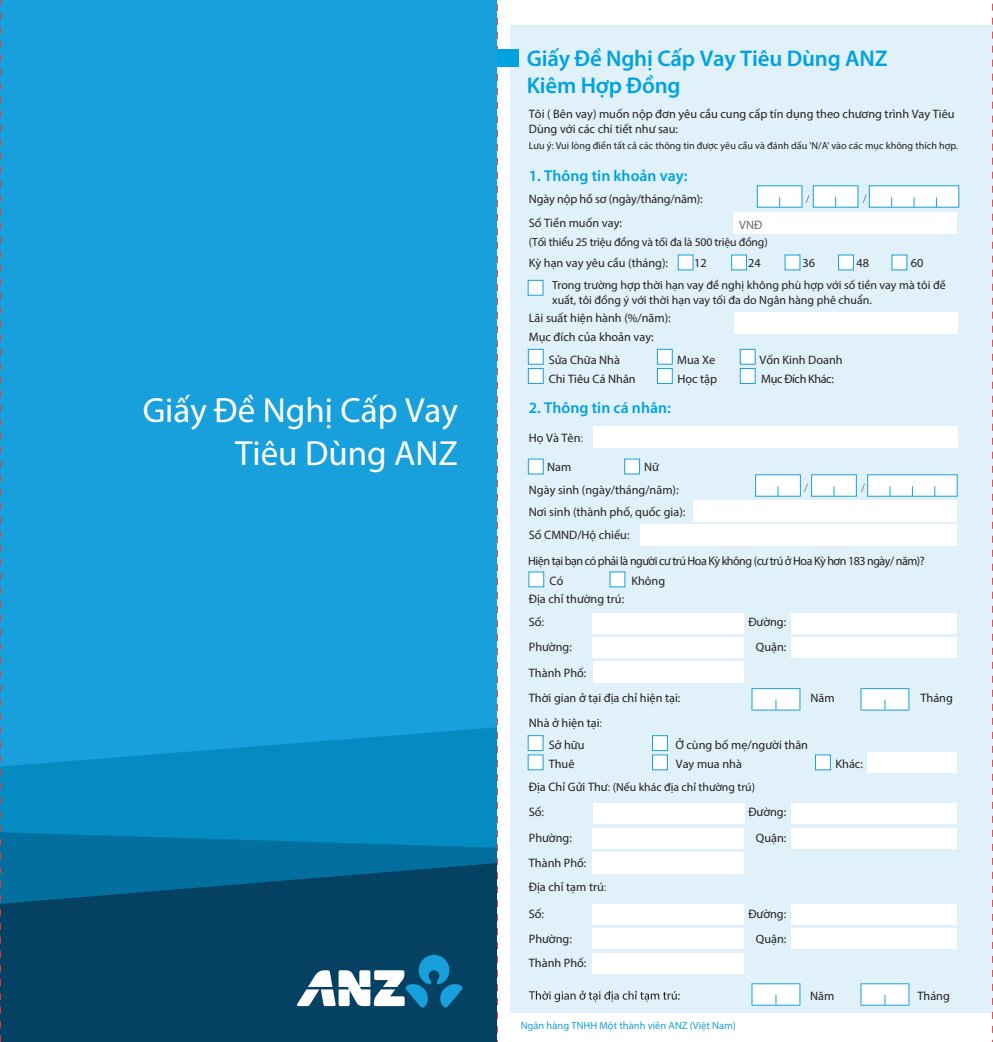
<style>
.page{position:relative;width:993px;height:1042px;background:#fff}
.page>*{position:absolute;margin:0;border:0;box-sizing:border-box;transform-origin:0 0}
.t1{font:35px/42.2px "Myriad Pro";color:#fff;text-align:right}
.t2{font:600 22.75px/27.1px "Myriad Pro";letter-spacing:-.005em;color:#00a2e0}
.t3{font:600 15.75px "Myriad Pro";color:#00a2e0}
.t4{font:12.25px/22.8px "Myriad Pro";color:#231f20}
.t5{font:12.25px/19.9px "Myriad Pro";letter-spacing:-.04em;color:#231f20}
.t6{font:12.25px "Myriad Pro";letter-spacing:-.035em;color:#231f20}
.t7{font:12.25px "Myriad Pro";color:#676b6d}
.t8{font:11.9px/14.3px "Myriad Pro";color:#231f20}
.t9{font:11.72px "Myriad Pro";letter-spacing:-.015em;color:#231f20}
.t10{font:10.5px "Myriad Pro";color:#17a0db}
.t11{font:10.15px "Myriad Pro";color:#231f20}
.s1{color:#595a5c}
.s2{font-size:12.25px}
.s3{font-size:12.25px;color:#595a5c}
</style>
<div class="page">
<div style="left:0;top:0;width:497px;height:1042px;background:#17a0db"></div>
<svg style="left:1px;top:727px;width:496px;height:105px;fill:#048bc2"></svg>
<svg style="left:1px;top:832px;width:496px;height:31px;background:#0276a7"></svg>
<svg style="left:1px;top:863px;width:496px;height:179px;background:#034669"></svg>
<svg style="left:297px;top:955px;width:166px;height:53px;background:#4c829e"></svg>
<svg style="left:0;top:0;width:1px;height:1042px"></svg>
<div style="left:510px;top:26px;width:482px;height:987px;background:#e1f1fa"></div>
<div style="left:592px;top:426px;width:364px;height:22px;background:#fff"></div>
<div style="left:733px;top:313px;width:224px;height:21px;background:#fff"></div>
<div style="left:592px;top:637px;width:151px;height:21px;background:#fff"></div>
<div style="left:592px;top:613px;width:151px;height:21px;background:#fff"></div>
<div style="left:640px;top:525px;width:316px;height:21px;background:#fff"></div>
<div style="left:693px;top:500px;width:263px;height:22px;background:#fff"></div>
<div style="left:593px;top:661px;width:150px;height:22px;background:#fff"></div>
<div style="left:756px;top:186px;width:46px;height:21px;background:#fff"></div>
<div style="left:812px;top:186px;width:45px;height:21px;background:#fff"></div>
<div style="left:868px;top:186px;width:90px;height:21px;background:#fff"></div>
<svg style="left:806px;top:195px;width:3px;height:8px"></svg>
<div style="left:755px;top:474px;width:45px;height:22px;background:#fff;border:1px solid #17a0db"></div>
<div style="left:811px;top:474px;width:45px;height:22px;background:#fff;border:1px solid #17a0db"></div>
<div style="left:867px;top:474px;width:90px;height:22px;background:#fff;border:1px solid #17a0db"></div>
<svg style="left:804px;top:484px;width:3px;height:8px"></svg>
<svg style="left:860px;top:688px;width:49px;height:23px"></svg>
<svg style="left:751px;top:688px;width:49px;height:23px"></svg>
<svg style="left:860px;top:983px;width:49px;height:23px"></svg>
<svg style="left:751px;top:983px;width:49px;height:23px"></svg>
<div style="left:733px;top:213px;width:223px;height:21px;background:#fff"></div>
<svg style="left:497px;top:4px;width:1px;height:1038px"></svg>
<div style="left:677px;top:255px;width:16px;height:15px;background:#fff"></div>
<div style="left:527px;top:280px;width:16px;height:15px;background:#fff"></div>
<div style="left:528px;top:349px;width:15px;height:15px;background:#fff;border:1px solid #17a0db"></div>
<div style="left:528px;top:368px;width:15px;height:16px;background:#fff;border:1px solid #17a0db"></div>
<div style="left:527px;top:735px;width:16px;height:16px;background:#fff;border:1px solid #17a0db"></div>
<div style="left:527px;top:755px;width:16px;height:15px;background:#fff"></div>
<div style="left:652px;top:735px;width:15px;height:16px;background:#fff;border:1px solid #17a0db"></div>
<div style="left:652px;top:755px;width:15px;height:15px;background:#fff;border:1px solid #17a0db"></div>
<div style="left:815px;top:755px;width:15px;height:15px;background:#fff;border:1px solid #17a0db"></div>
<div style="left:528px;top:459px;width:15px;height:15px;background:#fff;border:1px solid #17a0db"></div>
<div style="left:624px;top:459px;width:15px;height:15px;background:#fff;border:1px solid #17a0db"></div>
<div style="left:657px;top:349px;width:15px;height:15px;background:#fff;border:1px solid #17a0db"></div>
<div style="left:657px;top:368px;width:15px;height:16px;background:#fff;border:1px solid #17a0db"></div>
<div style="left:739px;top:349px;width:16px;height:15px;background:#fff;border:1px solid #17a0db"></div>
<div style="left:739px;top:368px;width:16px;height:16px;background:#fff;border:1px solid #17a0db"></div>
<div style="left:731px;top:255px;width:15px;height:15px;background:#fff"></div>
<div style="left:784px;top:255px;width:15px;height:15px;background:#fff"></div>
<div style="left:891px;top:255px;width:15px;height:15px;background:#fff"></div>
<div style="left:838px;top:255px;width:15px;height:15px;background:#fff"></div>
<div style="left:497px;top:49px;width:21px;height:17px;background:#00a2e0"></div>
<div style="left:528px;top:572px;width:15px;height:15px;background:#fff"></div>
<div style="left:609px;top:572px;width:16px;height:15px;background:#fff"></div>
<div style="left:791px;top:637px;width:165px;height:21px;background:#fff"></div>
<div style="left:867px;top:752px;width:89px;height:20px;background:#fff"></div>
<div style="left:791px;top:613px;width:165px;height:21px;background:#fff"></div>
<div style="left:592px;top:928px;width:151px;height:21px;background:#fff"></div>
<div style="left:592px;top:953px;width:151px;height:20px;background:#fff"></div>
<div style="left:791px;top:928px;width:165px;height:21px;background:#fff"></div>
<div style="left:592px;top:904px;width:151px;height:21px;background:#fff"></div>
<div style="left:791px;top:904px;width:165px;height:21px;background:#fff"></div>
<div style="left:592px;top:852px;width:151px;height:21px;background:#fff"></div>
<div style="left:592px;top:828px;width:151px;height:20px;background:#fff"></div>
<div style="left:593px;top:803px;width:151px;height:21px;background:#fff"></div>
<div style="left:791px;top:828px;width:165px;height:20px;background:#fff"></div>
<div style="left:791px;top:803px;width:165px;height:21px;background:#fff"></div>
<svg style="left:528px;top:990px;width:151px;height:12px"></svg>
<p class="t1" style="left:143px;top:389px;width:317px">Giấy Đề Nghị Cấp Vay<br>Tiêu Dùng ANZ</p>
<p class="t2" style="left:526px;top:44px;width:362px">Giấy Đề Nghị Cấp Vay Tiêu Dùng ANZ<br>Kiêm Hợp Đồng</p>
<p class="t4" style="left:528px;top:106px;width:427px;line-height:14.7px">Tôi ( Bên vay) muốn nộp đơn yêu cầu cung cấp tín dụng theo chương trình Vay Tiêu<br>Dùng với các chi tiết như sau:</p>
<p class="t11" style="left:528px;top:140px;width:430px">Lưu ý: Vui lòng điền tất cả các thông tin được yêu cầu và đánh dấu 'N/A' vào các mục không thích hợp.</p>
<p class="t3" style="left:528px;top:165px;width:160px">1. Thông tin khoản vay:</p>
<p class="t4" style="left:528px;top:186px;width:175px;line-height:24.5px">Ngày nộp hồ sơ (ngày/tháng/năm):<br>Số Tiền muốn vay:</p>
<p class="t9" style="left:528px;top:235px;width:240px">(Tối thiểu 25 triệu đồng và tối đa là 500 triệu đồng)</p>
<p class="t4" style="left:528px;top:251px;width:141px">Kỳ hạn vay yêu cầu (tháng):</p>
<p class="t4" style="left:694px;top:251px;width:14px">12</p>
<p class="t4" style="left:748px;top:251px;width:14px">24</p>
<p class="t4" style="left:802px;top:251px;width:14px">36</p>
<p class="t4" style="left:856px;top:251px;width:14px">48</p>
<p class="t4" style="left:910px;top:251px;width:14px">60</p>
<p class="t7" style="left:739px;top:217px;width:25px">VNĐ</p>
<p class="t8" style="left:552px;top:278px;width:395px">Trong trường hợp thời hạn vay đề nghị không phù hợp với số tiền vay mà tôi đề xuất, tôi đồng ý với thời hạn vay tối đa do Ngân hàng phê chuẩn.</p>
<p class="t4" style="left:528px;top:308px;width:143px;line-height:19.2px">Lãi suất hiện hành (%/năm):<br>Mục đích của khoản vay:</p>
<p class="t4" style="left:548px;top:348px;width:73px">Sửa Chữa Nhà</p>
<p class="t4" style="left:677px;top:348px;width:40px">Mua Xe</p>
<p class="t4" style="left:759px;top:348px;width:85px">Vốn Kinh Doanh</p>
<p class="t4" style="left:548px;top:367px;width:88px">Chi Tiêu Cá Nhân</p>
<p class="t4" style="left:677px;top:367px;width:41px">Học tập</p>
<p class="t6" style="left:761px;top:371px;width:74px">Mục Đích Khác:</p>
<p class="t3" style="left:528px;top:398px;width:143px">2. Thông tin cá nhân:</p>
<p class="t4" style="left:528px;top:426px;width:56px">Họ Và Tên<span class="s1">:</span></p>
<p class="t4" style="left:547px;top:455px;width:26px">Nam</p>
<p class="t4" style="left:528px;top:455px;width:158px;text-indent:115px">Nữ<br>Ngày sinh (ngày/tháng/năm):<br>Nơi sinh (thành phố, quốc gia):<br>Số CMND/Hộ chiếu:</p>
<p class="t5" style="left:549px;top:550px;width:376px;text-indent:-21px">Hiện tại bạn có phải là người cư trú Hoa Kỳ không (cư trú ở Hoa Kỳ hơn 183 ngày/ năm)?<br>Có</p>
<p class="t4" style="left:631px;top:569px;width:35px">Không</p>
<p class="t4" style="left:528px;top:587px;width:97px">Địa chỉ thường trú:</p>
<p class="t4" style="left:528px;top:610px;width:45px;line-height:24.3px">Số:<br>Phường:</p>
<p class="t4" style="left:528px;top:660px;width:153px;line-height:24.8px">Thành Phố:<br>Thời gian ở tại địa chỉ hiện tại:</p>
<p class="t4" style="left:748px;top:611px;width:39px">Đường:</p>
<p class="t4" style="left:755px;top:635px;width:32px">Quận:</p>
<p class="t4" style="left:810px;top:686px;width:26px">Năm</p>
<p class="t4" style="left:920px;top:686px;width:34px">Tháng</p>
<p class="t4" style="left:528px;top:712px;width:75px;line-height:21.9px;text-align:center">Nhà ở hiện tại<span class="s1">:<br></span>Sở hữu</p>
<p class="t4" style="left:675px;top:733px;width:134px">Ở cùng bố mẹ/người thân</p>
<p class="t4" style="left:548px;top:752px;width:27px">Thuê</p>
<p class="t4" style="left:675px;top:752px;width:68px">Vay mua nhà</p>
<p class="t4" style="left:835px;top:752px;width:29px">Khác:</p>
<p class="t9" style="left:528px;top:780px;width:227px"><span class="s2">Địa Chỉ Gửi Thư</span><span class="s3">:</span> (Nếu khác địa chỉ thường trú)</p>
<p class="t4" style="left:528px;top:800px;width:17px">Số:</p>
<p class="t4" style="left:748px;top:800px;width:39px">Đường:</p>
<p class="t4" style="left:528px;top:826px;width:45px">Phường:</p>
<p class="t4" style="left:755px;top:826px;width:32px">Quận:</p>
<p class="t4" style="left:528px;top:851px;width:59px">Thành Phố:</p>
<p class="t4" style="left:528px;top:875px;width:79px">Địa chỉ tạm trú<span class="s1">:</span></p>
<p class="t4" style="left:528px;top:902px;width:17px">Số:</p>
<p class="t4" style="left:748px;top:902px;width:39px">Đường:</p>
<p class="t4" style="left:528px;top:927px;width:45px">Phường:</p>
<p class="t4" style="left:755px;top:927px;width:32px">Quận:</p>
<p class="t4" style="left:528px;top:951px;width:59px">Thành Phố:</p>
<p class="t10" style="left:520px;top:1018px;width:217px">Ngân hàng TNHH Một thành viên ANZ (Việt Nam)</p>
<p class="t4" style="left:809px;top:984px;width:26px">Năm</p>
<p class="t4" style="left:917px;top:984px;width:34px">Tháng</p>
</div>
